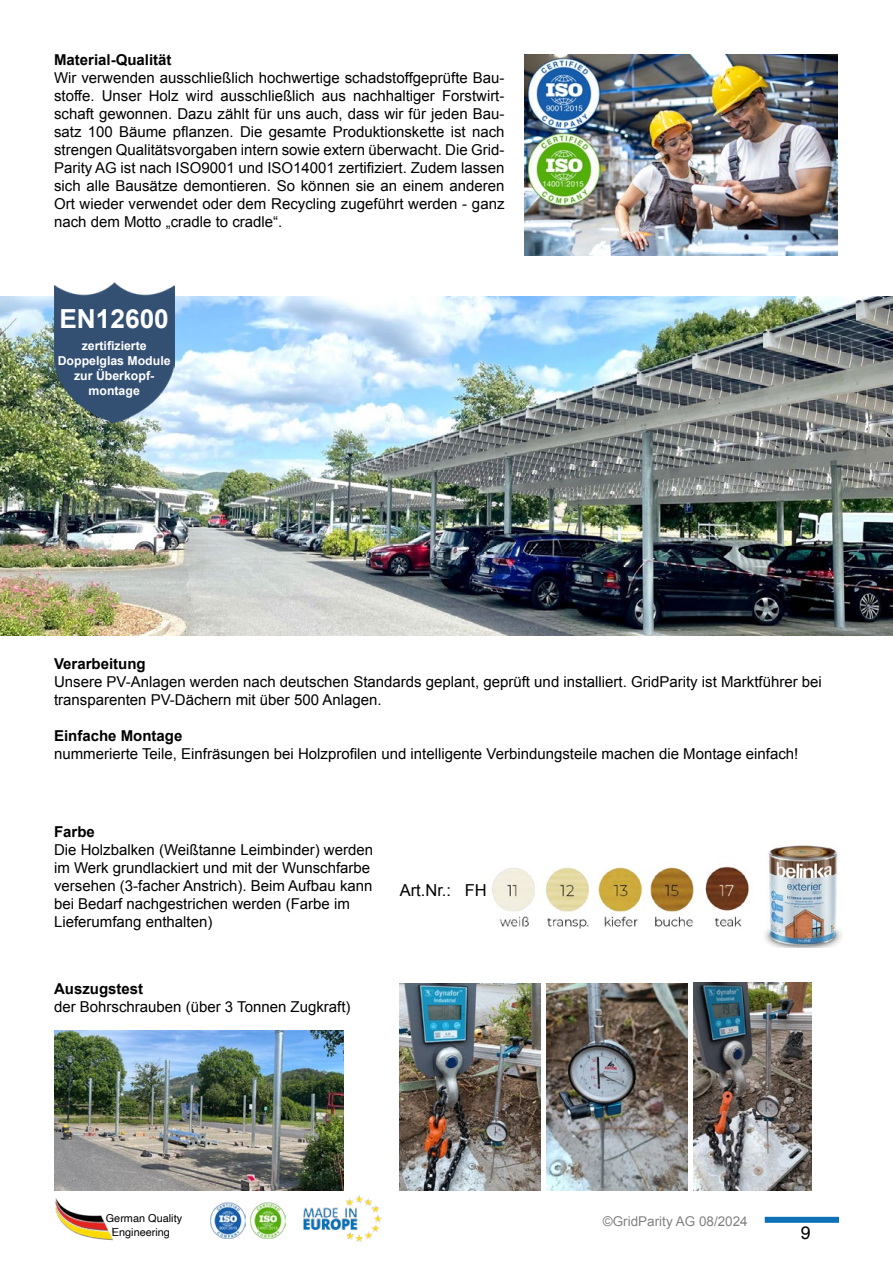
<style>
.page{position:relative;width:893px;height:1263px;background:#fff}
.page>*{position:absolute;margin:0;border:0;box-sizing:border-box;transform-origin:0 0}
.t1{font:700 26.25px "Arial";color:#fff}
.t2{font:18px "Helvetica";color:#000}
.t3{font:16.5px "Arial";color:#000}
.t4{font:15px/18px "Arial";color:#000}
.t5{font:700 15px "Arial";color:#000}
.t6{font:13.5px "Arial";color:#000}
.t7{font:700 12.3px/14.7px "Arial";color:#fff;text-align:center}
.t8{font:10.95px/13px "Helvetica";color:#000;text-align:center}
.s1{font-style:inherit}
</style>
<div class="page">
<div style="left:765px;top:1217px;width:74px;height:6px;background:#0e71b8"></div>
<img style="left:55px;top:1198px;width:57px;height:43px">
<img style="left:303px;top:1195px;width:79px;height:47px">
<img style="left:210px;top:1203px;width:36px;height:35px">
<img style="left:250px;top:1203px;width:36px;height:35px">
<img style="left:524px;top:54px;width:314px;height:201px">
<img style="left:527px;top:57px;width:73px;height:73px">
<img style="left:527px;top:133px;width:73px;height:72px">
<img style="left:54px;top:1030px;width:290px;height:161px">
<img style="left:492px;top:845px;width:349px;height:102px">
<img style="left:0;top:296px;width:893px;height:339px">
<img style="left:54px;top:282px;width:120px;height:141px">
<img style="left:694px;top:983px;width:117px;height:208px">
<img style="left:547px;top:983px;width:140px;height:208px">
<img style="left:400px;top:983px;width:140px;height:208px">
<p class="t5" style="left:54px;top:50px;width:119px">Material-Qualität</p>
<p class="t4" style="left:54px;top:69px;width:452px;text-align:justify">Wir verwenden ausschließlich hochwertige schadstoffgeprüfte Bau&shy;stoffe. Unser Holz wird ausschließlich aus nachhaltiger Forstwirt&shy;schaft gewonnen. Dazu zählt für uns auch, dass wir für jeden Bau&shy;satz 100 Bäume pflanzen. Die gesamte Produktionskette ist nach strengen Qualitätsvorgaben intern sowie extern überwacht. Die Grid-Parity AG ist nach ISO9001 und ISO14001 zertifiziert. Zudem lassen sich alle Bausätze demontieren. So können sie an einem anderen Ort wieder verwendet oder dem Recycling zugeführt werden - ganz nach dem Motto „cradle to cradle“.</p>
<h1 class="t1" style="left:59px;top:302px;width:111px">EN12600</h1>
<p class="t7" style="left:58px;top:339px;width:114px">zertifizierte<br>Doppelglas Module zur Überkopf&shy;montage</p>
<p class="t5" style="left:54px;top:653px;width:93px">Verarbeitung</p>
<p class="t4" style="left:54px;top:672px;width:769px">Unsere PV-Anlagen werden nach deutschen Standards geplant, geprüft und installiert. GridParity ist Marktführer bei transparenten PV-Dächern mit über 500 Anlagen.</p>
<p class="t5" style="left:54px;top:725px;width:130px">Einfache Montage</p>
<p class="t4" style="left:54px;top:744px;width:746px">nummerierte Teile, Einfräsungen bei Holzprofilen und intelligente Verbindungsteile machen die Montage einfach!</p>
<p class="t5" style="left:54px;top:821px;width:42px">Farbe</p>
<p class="t4" style="left:54px;top:840px;width:321px">Die Holzbalken (Weißtanne Leimbinder) werden im Werk grundlackiert und mit der Wunschfarbe versehen (3-facher Anstrich). Beim Aufbau kann bei Bedarf nachgestrichen werden (Farbe im Lieferumfang enthalten)</p>
<p class="t5" style="left:54px;top:978px;width:91px">Auszugstest</p>
<p class="t4" style="left:54px;top:997px;width:298px">der Bohrschrauben (über 3 Tonnen Zugkraft)</p>
<p class="t3" style="left:400px;top:879px;width:89px">Art.Nr.: FH</p>
<p class="t8" style="left:106px;top:1212px;width:78px">German Quality<br>Engineering</p>
<p class="t6" style="left:603px;top:1212px;width:147px">©GridParity AG <span class="s1">08/2024</span></p>
<p class="t2" style="left:801px;top:1219px;width:12px">9</p>
</div>
